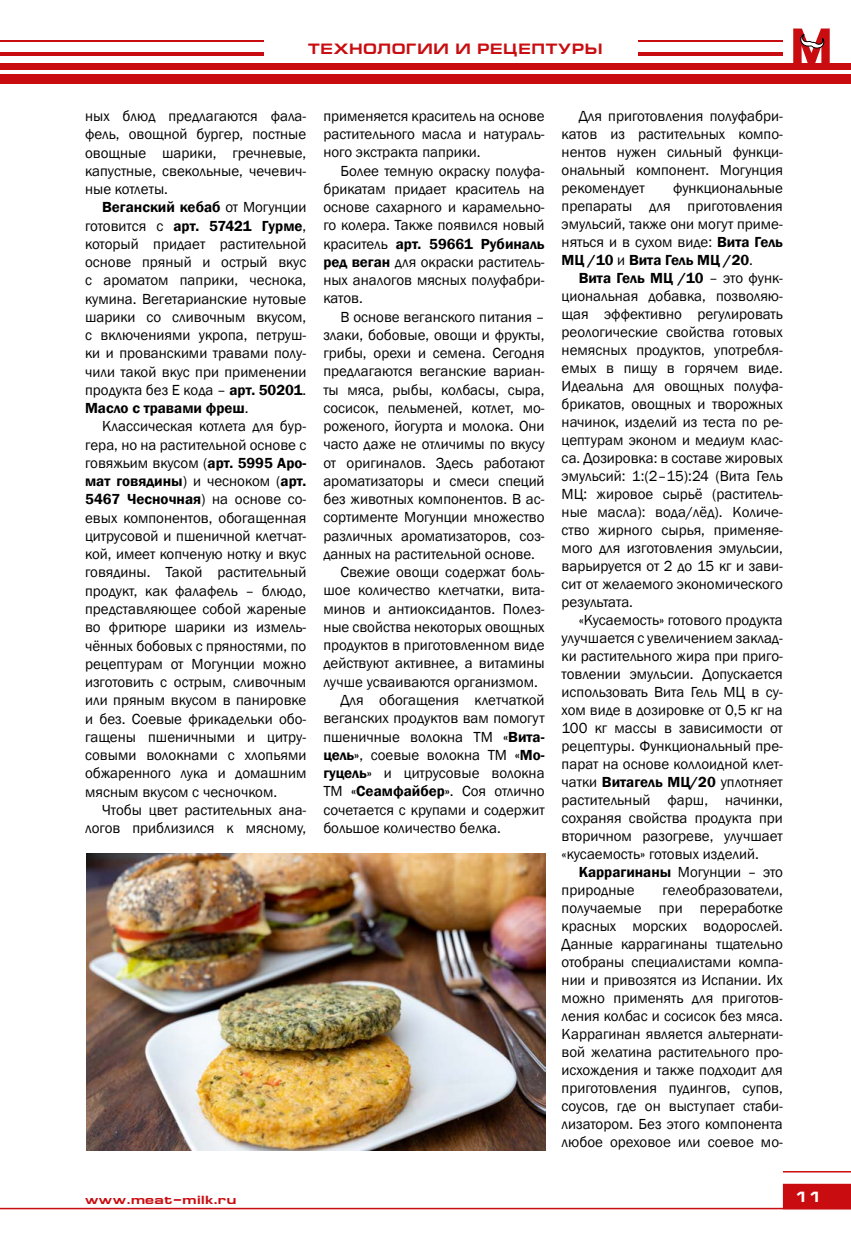
<style>
.page{position:relative;width:851px;height:1234px;background:#fff}
.page>*{position:absolute;margin:0;border:0;box-sizing:border-box;transform-origin:0 0}
.t1{font:15px/18px "Franklin Gothic";color:#000;text-align:justify}
.t2{font:700 15px "Europe Ext";letter-spacing:.05em;color:#c90c0f}
.t3{font:700 15px "Europe Ext";color:#fff}
.t4{font:700 12px "Europe Ext";letter-spacing:.05em;color:#c90c0f}
.s1{font-weight:600}
</style>
<div class="page">
<div style="left:0;top:75px;width:850px;height:9px;background:#c90c0f"></div>
<div style="left:0;top:64px;width:850px;height:6px;background:#c90c0f"></div>
<hr style="left:638px;top:40px;width:144px;height:2px;background:#c90c0f">
<hr style="left:638px;top:52px;width:144px;height:3px;background:#c90c0f">
<hr style="left:0;top:40px;width:264px;height:2px;background:#c90c0f">
<hr style="left:0;top:52px;width:264px;height:3px;background:#c90c0f">
<svg style="left:793px;top:28px;width:36px;height:36px"></svg>
<hr style="left:0;top:1207px;width:850px;height:1px;background:#c90c0f">
<div style="left:782px;top:1183px;width:68px;height:25px;background:#c90c0f"></div>
<hr style="left:782px;top:1170px;width:68px;height:2px;background:#c90c0f">
<img style="left:86px;top:853px;width:459px;height:297px">
<p class="t2" style="left:308px;top:41px;width:296px">ТЕХНОЛОГИИ И РЕЦЕПТУРЫ</p>
<p class="t1" style="left:85px;top:107px;width:223px">ных блюд предлагаются фала&shy;фель, овощной бургер, постные овощные шарики, гречневые, капустные, свекольные, чечевич&shy;ные котлеты.</p>
<p class="t1" style="left:85px;top:198px;width:223px;text-indent:17px"><span class="s1">Веганский кебаб</span> от Могунции готовится с <span class="s1">арт. 57421 Гурме</span>, который придает растительной основе пряный и острый вкус с ароматом паприки, чеснока, кумина. Вегетарианские нутовые шарики со сливочным вкусом, с включениями укропа, петруш&shy;ки и прованскими травами полу&shy;чили такой вкус при применении продукта без Е кода – <span class="s1">арт. 50201</span>.<br><span class="s1">Масло с травами фреш</span>.</p>
<p class="t1" style="left:85px;top:417px;width:223px;text-indent:17px">Классическая котлета для бур&shy;гера, но на растительной основе с говяжьим вкусом (<span class="s1">арт. 5995 Аро&shy;мат говядины</span>) и чесноком (<span class="s1">арт.<br>5467 Чесночная</span>) на основе со&shy;евых компонентов, обогащенная цитрусовой и пшеничной клетчат&shy;кой, имеет копченую нотку и вкус говядины. Такой растительный продукт, как фалафель – блюдо, представляющее собой жареные во фритюре шарики из измель&shy;чённых бобовых с пряностями, по рецептурам от Могунции можно изготовить с острым, сливочным или пряным вкусом в панировке и без. Соевые фрикадельки обо&shy;гащены пшеничными и цитру&shy;совыми волокнами с хлопьями обжаренного лука и домашним мясным вкусом с чесночком.</p>
<p class="t1" style="left:85px;top:800px;width:223px;text-align:right">Чтобы цвет растительных ана&shy;логов приблизился к мясному,</p>
<p class="t1" style="left:323px;top:107px;width:223px">применяется краситель на основе растительного масла и натураль&shy;ного экстракта паприки.</p>
<p class="t1" style="left:323px;top:162px;width:223px;text-indent:17px">Более темную окраску полуфа&shy;брикатам придает краситель на основе сахарного и карамельно&shy;го колера. Также появился новый краситель <span class="s1">арт. 59661 Рубиналь ред веган</span> для окраски раститель&shy;ных аналогов мясных полуфабри&shy;катов.</p>
<p class="t1" style="left:340px;top:308px;width:206px">В основе веганского питания –</p>
<p class="t1" style="left:323px;top:326px;width:223px">злаки, бобовые, овощи и фрукты,</p>
<p class="t1" style="left:323px;top:344px;width:223px">грибы, орехи и семена. Сегодня</p>
<p class="t1" style="left:323px;top:362px;width:223px">предлагаются веганские вариан-</p>
<p class="t1" style="left:323px;top:381px;width:223px">ты мяса, рыбы, колбасы, сыра,</p>
<p class="t1" style="left:323px;top:399px;width:223px">сосисок, пельменей, котлет, мо-</p>
<p class="t1" style="left:323px;top:417px;width:223px">роженого, йогурта и молока. Они</p>
<p class="t1" style="left:323px;top:435px;width:223px">часто даже не отличимы по вкусу</p>
<p class="t1" style="left:323px;top:454px;width:223px">от оригиналов. Здесь работают</p>
<p class="t1" style="left:323px;top:472px;width:223px">ароматизаторы и смеси специй</p>
<p class="t1" style="left:323px;top:490px;width:223px">без животных компонентов. В ас-</p>
<p class="t1" style="left:323px;top:508px;width:223px">сортименте Могунции множество</p>
<p class="t1" style="left:323px;top:527px;width:223px">различных ароматизаторов, соз-</p>
<p class="t1" style="left:323px;top:545px;width:213px">данных на растительной основе.</p>
<p class="t1" style="left:340px;top:563px;width:206px">Свежие овощи содержат боль-</p>
<p class="t1" style="left:323px;top:581px;width:223px">шое количество клетчатки, вита-</p>
<p class="t1" style="left:323px;top:600px;width:223px">минов и антиоксидантов. Полез-</p>
<p class="t1" style="left:323px;top:618px;width:223px">ные свойства некоторых овощных</p>
<p class="t1" style="left:323px;top:636px;width:223px">продуктов в приготовленном виде</p>
<p class="t1" style="left:323px;top:654px;width:223px">действуют активнее, а витамины</p>
<p class="t1" style="left:323px;top:673px;width:216px">лучше усваиваются организмом.</p>
<p class="t1" style="left:340px;top:691px;width:206px">Для обогащения клетчаткой</p>
<p class="t1" style="left:323px;top:709px;width:223px">веганских продуктов вам помогут</p>
<p class="t1" style="left:323px;top:727px;width:223px">пшеничные волокна ТМ <span class="s1">«Вита-</span></p>
<p class="t1" style="left:323px;top:746px;width:223px"><span class="s1">цель»</span>, соевые волокна ТМ <span class="s1">«Мо-</span></p>
<p class="t1" style="left:323px;top:764px;width:223px"><span class="s1">гуцель»</span> и цитрусовые волокна</p>
<p class="t1" style="left:323px;top:782px;width:223px">ТМ <span class="s1">«Сеамфайбер»</span>. Соя отлично</p>
<p class="t1" style="left:323px;top:800px;width:223px">сочетается с крупами и содержит</p>
<p class="t1" style="left:323px;top:818px;width:179px">большое количество белка.</p>
<p class="t1" style="left:561px;top:107px;width:223px;text-indent:17px">Для приготовления полуфабри&shy;катов из растительных компо&shy;нентов нужен сильный функци&shy;ональный компонент. Могунция рекомендует</p>
<p class="t1" style="left:561px;top:179px;width:223px;text-indent:111px">функциональные препараты для приготовления эмульсий, также они могут приме&shy;няться и в сухом виде: <span class="s1">Вита Гель МЦ /10</span> и <span class="s1">Вита Гель МЦ /20</span>.</p>
<p class="t1" style="left:561px;top:269px;width:223px;text-indent:17px"><span class="s1">Вита Гель МЦ /10</span> – это функ&shy;циональная добавка, позволяю&shy;щая эффективно регулировать реологические свойства готовых немясных продуктов, употребля&shy;емых в пищу в горячем виде.<br>Идеальна для овощных полуфа&shy;брикатов, овощных и творожных начинок, изделий из теста по ре&shy;цептурам эконом и медиум клас&shy;са. Дозировка: в составе жировых эмульсий: 1:(2–15):24 (Вита Гель МЦ: жировое сырьё (раститель&shy;ные масла): вода/лёд). Количе&shy;ство жирного сырья, применяе&shy;мого для изготовления эмульсии, варьируется от 2 до 15 кг и зави&shy;сит от желаемого экономического результата.</p>
<p class="t1" style="left:561px;top:611px;width:223px;text-indent:17px">«Кусаемость» готового продукта улучшается с увеличением заклад&shy;ки растительного жира при приго&shy;товлении эмульсии. Допускается использовать Вита Гель МЦ в су&shy;хом виде в дозировке от 0,5 кг на 100 кг массы в зависимости от рецептуры. Функциональный пре&shy;парат на основе коллоидной клет&shy;чатки <span class="s1">Витагель МЦ/20</span> уплотняет растительный фарш, начинки, сохраняя свойства продукта при вторичном разогреве, улучшает «кусаемость» готовых изделий.</p>
<p class="t1" style="left:561px;top:863px;width:223px;text-indent:17px"><span class="s1">Каррагинаны</span> Могунции – это природные</p>
<p class="t1" style="left:561px;top:881px;width:223px;text-indent:101px">гелеобразователи, получаемые при переработке красных морских водорослей.<br>Данные каррагинаны тщательно отобраны специалистами компа&shy;нии и привозятся из Испании. Их можно применять для приготов&shy;ления колбас и сосисок без мяса.<br>Каррагинан является альтернати&shy;вой желатина растительного про&shy;исхождения и также подходит для приготовления пудингов, супов, соусов, где он выступает стаби&shy;лизатором. Без этого компонента любое ореховое или соевое мо-</p>
<p class="t4" style="left:85px;top:1192px;width:153px">www.meat–milk.ru</p>
<p class="t3" style="left:795px;top:1188px;width:28px">11</p>
</div>
